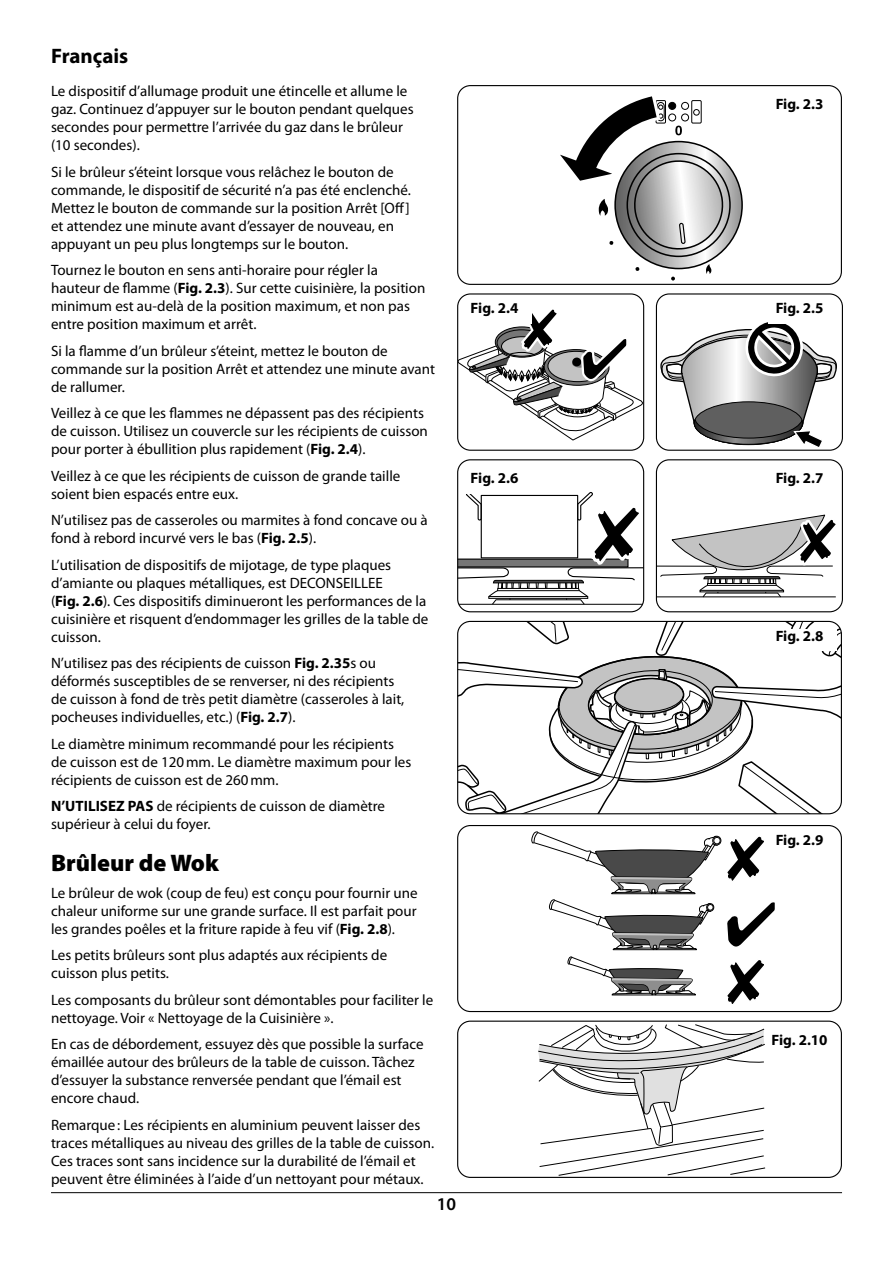
<style>
.page{position:relative;width:893px;height:1263px;background:#fff}
.page>*{position:absolute;margin:0;border:0;box-sizing:border-box;transform-origin:0 0}
.Heading_2{font:900 24px "Myriad Pro";color:#000}
.t1{font:700 21px "Myriad Pro";color:#000}
.t2{font:600 18px "Myriad Pro";color:#000}
.Body{font:15px/18px "Myriad Pro";color:#000}
.t3{font:700 15px "Myriad Pro";color:#000}
.s1{font-weight:700}
</style>
<div class="page">
<hr style="left:51px;top:1192px;width:791px;height:1px;background:#000">
<svg style="left:538px;top:1024px;width:228px;height:152px"></svg>
<div style="left:457px;top:1020px;width:385px;height:158px;border:1px solid #000;border-radius:13px"></div>
<svg style="left:531px;top:831px;width:244px;height:173px"></svg>
<div style="left:457px;top:825px;width:385px;height:187px;border:1px solid #000;border-radius:13px"></div>
<svg style="left:660px;top:322px;width:177px;height:128px"></svg>
<div style="left:656px;top:293px;width:187px;height:158px;border:1px solid #000;border-radius:13px"></div>
<svg style="left:459px;top:309px;width:183px;height:132px"></svg>
<div style="left:457px;top:293px;width:187px;height:158px;border:1px solid #000;border-radius:13px"></div>
<svg style="left:459px;top:492px;width:185px;height:113px"></svg>
<div style="left:457px;top:459px;width:187px;height:153px;border:1px solid #000;border-radius:13px"></div>
<svg style="left:658px;top:514px;width:178px;height:84px"></svg>
<div style="left:656px;top:459px;width:187px;height:153px;border:1px solid #000;border-radius:13px"></div>
<svg style="left:615px;top:142px;width:127px;height:127px"></svg>
<svg style="left:706px;top:264px;width:6px;height:10px"></svg>
<svg style="left:635px;top:267px;width:5px;height:4px"></svg>
<svg style="left:671px;top:277px;width:4px;height:3px"></svg>
<svg style="left:560px;top:96px;width:167px;height:157px"></svg>
<div style="left:457px;top:85px;width:385px;height:200px;border:1px solid #000;border-radius:13px"></div>
<svg style="left:458px;top:621px;width:383px;height:193px"></svg>
<div style="left:457px;top:621px;width:385px;height:193px;border:1px solid #000;border-radius:13px"></div>
<div style="left:463px;top:302px;width:68px;height:21px;background:#fff"></div>
<div style="left:463px;top:472px;width:68px;height:21px;background:#fff"></div>
<div style="left:769px;top:629px;width:68px;height:22px;background:#fff"></div>
<div style="left:769px;top:833px;width:68px;height:22px;background:#fff"></div>
<div style="left:769px;top:302px;width:68px;height:21px;background:#fff"></div>
<h2 class="t1" style="left:51px;top:42px;width:79px">Français</h2>
<p class="Body" style="left:51px;top:82px;width:364px">Le dispositif d’allumage produit une étincelle et allume le gaz. Continuez d’appuyer sur le bouton pendant quelques secondes pour permettre l’arrivée du gaz dans le brûleur (10 secondes).</p>
<p class="Body" style="left:51px;top:163px;width:362px">Si le brûleur s’éteint lorsque vous relâchez le bouton de commande, le dispositif de sécurité n’a pas été enclenché.<br>Mettez le bouton de commande sur la position Arrêt [Off] et attendez une minute avant d’essayer de nouveau, en appuyant un peu plus longtemps sur le bouton.</p>
<p class="Body" style="left:51px;top:261px;width:376px">Tournez le bouton en sens anti-horaire pour régler la hauteur de flamme (<span class="s1">Fig. 2.3</span>). Sur cette cuisinière, la position minimum est au-delà de la position maximum, et non pas entre position maximum et arrêt.</p>
<p class="Body" style="left:51px;top:342px;width:386px">Si la flamme d’un brûleur s’éteint, mettez le bouton de commande sur la position Arrêt et attendez une minute avant de rallumer.</p>
<p class="Body" style="left:51px;top:404px;width:378px">Veillez à ce que les flammes ne dépassent pas des récipients de cuisson. Utilisez un couvercle sur les récipients de cuisson pour porter à ébullition plus rapidement (<span class="s1">Fig. 2.4</span>).</p>
<p class="Body" style="left:51px;top:467px;width:351px">Veillez à ce que les récipients de cuisson de grande taille soient bien espacés entre eux.</p>
<p class="Body" style="left:51px;top:511px;width:378px">N’utilisez pas de casseroles ou marmites à fond concave ou à fond à rebord incurvé vers le bas (<span class="s1">Fig. 2.5</span>).</p>
<p class="Body" style="left:51px;top:556px;width:379px">L’utilisation de dispositifs de mijotage, de type plaques d’amiante ou plaques métalliques, est DECONSEILLEE<br>(<span class="s1">Fig. 2.6</span>). Ces dispositifs diminueront les performances de la cuisinière et risquent d’endommager les grilles de la table de cuisson.</p>
<p class="Body" style="left:51px;top:654px;width:355px">N’utilisez pas des récipients de cuisson <span class="s1">Fig. 2.35</span>s ou déformés susceptibles de se renverser, ni des récipients de cuisson à fond de très petit diamètre (casseroles à lait, pocheuses individuelles, etc.) (<span class="s1">Fig. 2.7</span>).</p>
<p class="Body" style="left:51px;top:735px;width:362px">Le diamètre minimum recommandé pour les récipients de cuisson est de 120mm. Le diamètre maximum pour les récipients de cuisson est de 260mm.</p>
<p class="Body" style="left:51px;top:797px;width:336px"><span class="s1">N’UTILISEZ PAS</span> de récipients de cuisson de diamètre supérieur à celui du foyer.</p>
<p class="Heading_2" style="left:51px;top:849px;width:169px">Brûleur de Wok</p>
<p class="Body" style="left:51px;top:883px;width:368px;text-align:justify">Le brûleur de wok (coup de feu) est conçu pour fournir une chaleur uniforme sur une grande surface. Il est parfait pour les grandes poêles et la friture rapide à feu vif (<span class="s1">Fig. 2.8</span>).</p>
<p class="Body" style="left:51px;top:946px;width:338px">Les petits brûleurs sont plus adaptés aux récipients de cuisson plus petits.</p>
<p class="Body" style="left:51px;top:990px;width:384px">Les composants du brûleur sont démontables pour faciliter le nettoyage. Voir « Nettoyage de la Cuisinière ».</p>
<p class="Body" style="left:51px;top:1035px;width:374px">En cas de débordement, essuyez dès que possible la surface émaillée autour des brûleurs de la table de cuisson. Tâchez d’essuyer la substance renversée pendant que l’émail est encore chaud.</p>
<p class="Body" style="left:51px;top:1115px;width:385px">Remarque: Les récipients en aluminium peuvent laisser des traces métalliques au niveau des grilles de la table de cuisson.<br>Ces traces sont sans incidence sur la durabilité de l’émail et peuvent être éliminées à l’aide d’un nettoyant pour métaux.</p>
<p class="t2" style="left:437px;top:1192px;width:21px">10</p>
<p class="t3" style="left:471px;top:298px;width:49px">Fig. 2.4</p>
<p class="t3" style="left:471px;top:468px;width:49px">Fig. 2.6</p>
<p class="t3" style="left:776px;top:94px;width:49px">Fig. 2.3</p>
<p class="t3" style="left:776px;top:298px;width:49px">Fig. 2.5</p>
<p class="t3" style="left:776px;top:468px;width:49px">Fig. 2.7</p>
<p class="t3" style="left:776px;top:626px;width:49px">Fig. 2.8</p>
<p class="t3" style="left:776px;top:830px;width:49px">Fig. 2.9</p>
<p class="t3" style="left:771px;top:1030px;width:58px">Fig. 2.10</p>
</div>
